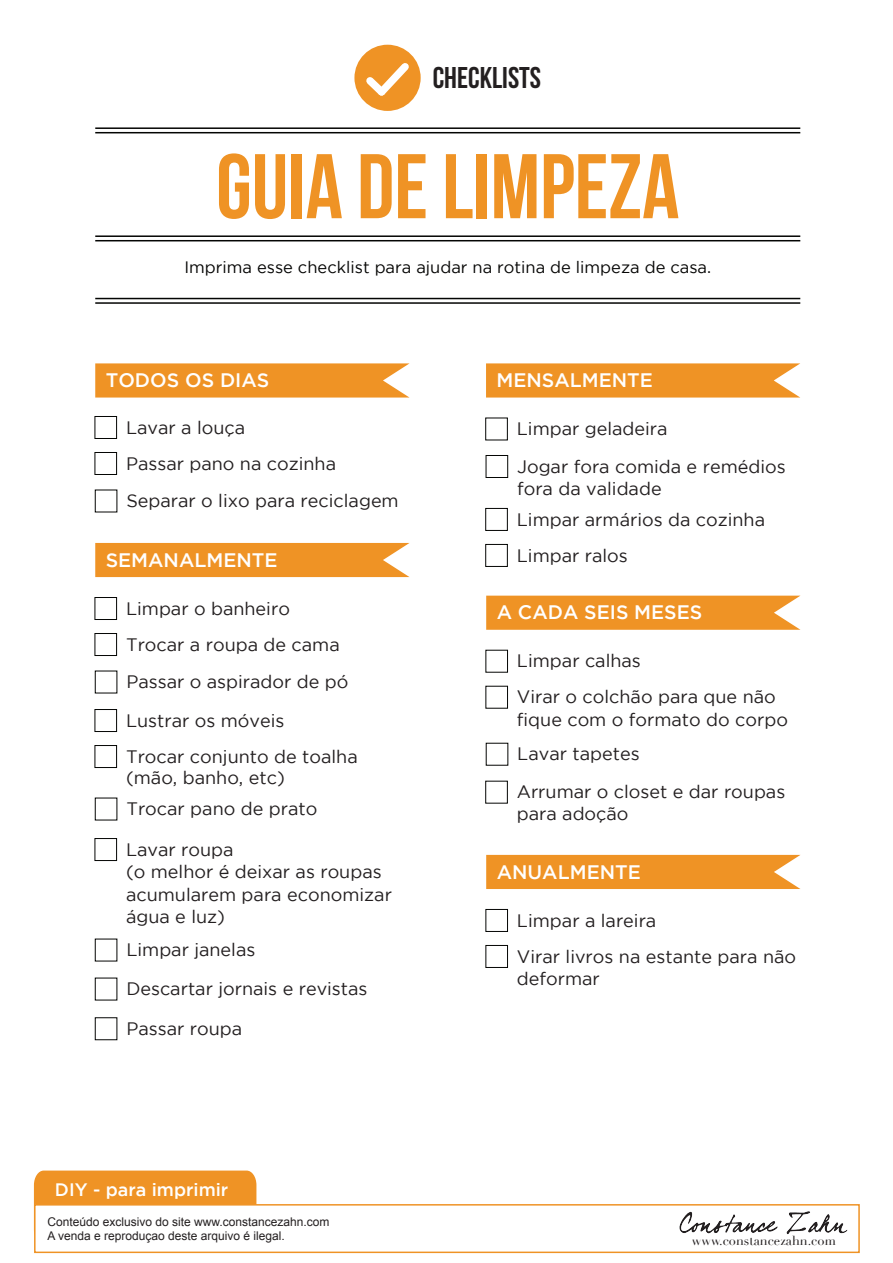
<style>
.page{position:relative;width:893px;height:1263px;background:#fff}
.page>*{position:absolute;margin:0;border:0;box-sizing:border-box;transform-origin:0 0}
.t1{font:91.5px "Bebas Neue";color:#ef9325}
.t2{font:30px "Bebas Neue";color:#231f20}
.t3{font:500 19.5px "Gotham";color:#fff}
.t4{font:18px/37.3px "Gotham";color:#231f20}
.t5{font:500 18px "Gotham";color:#fff}
.t6{font:16.5px "Gotham";color:#050504}
.t7{font:12.9px "Didot";color:#231f20}
.t8{font:12px/14.4px "Arial";color:#231f20}
</style>
<div class="page">
<div style="left:34px;top:1170px;width:222px;height:34px;background:#ef9325"></div>
<div style="left:34px;top:1204px;width:826px;height:49px;background:#fff;border:2px solid #ef9325"></div>
<img style="left:670px;top:1204px;width:186px;height:31px">
<hr style="left:95px;top:127px;width:705px;height:2px;background:#040503">
<hr style="left:95px;top:132px;width:705px;height:1px;background:#040503">
<hr style="left:95px;top:240px;width:705px;height:1px;background:#040503">
<hr style="left:95px;top:235px;width:705px;height:2px;background:#040503">
<div style="left:354px;top:45px;width:67px;height:66px;background:#ef9325;border-radius:50%"></div>
<svg style="left:359px;top:56px;width:57px;height:46px"></svg>
<hr style="left:95px;top:298px;width:705px;height:1px;background:#040503">
<hr style="left:95px;top:302px;width:705px;height:2px;background:#040503">
<svg style="left:95px;top:363px;width:315px;height:35px;background:#f09a33"></svg>
<div style="left:95px;top:416px;width:22px;height:23px;border:1px solid #040503"></div>
<div style="left:95px;top:452px;width:22px;height:23px;border:1px solid #040503"></div>
<div style="left:95px;top:543px;width:315px;height:34px;background:#ef9325"></div>
<div style="left:95px;top:597px;width:22px;height:23px;border:1px solid #040503"></div>
<div style="left:95px;top:633px;width:22px;height:23px;border:1px solid #040503"></div>
<div style="left:95px;top:709px;width:22px;height:23px;border:1px solid #040503"></div>
<div style="left:95px;top:745px;width:22px;height:23px;border:1px solid #040503"></div>
<div style="left:95px;top:838px;width:22px;height:23px;border:1px solid #040503"></div>
<svg style="left:486px;top:363px;width:314px;height:35px;background:#ef9932"></svg>
<div style="left:485px;top:418px;width:23px;height:22px;border:1px solid #040503"></div>
<div style="left:486px;top:455px;width:22px;height:23px;border:1px solid #040503"></div>
<div style="left:485px;top:508px;width:23px;height:23px;border:1px solid #040503"></div>
<div style="left:485px;top:544px;width:23px;height:23px;border:1px solid #040503"></div>
<svg style="left:486px;top:596px;width:314px;height:34px;background:#ef982f"></svg>
<div style="left:486px;top:855px;width:314px;height:34px;background:#ef9325"></div>
<div style="left:485px;top:909px;width:23px;height:23px;border:1px solid #040503"></div>
<div style="left:485px;top:945px;width:23px;height:23px;border:1px solid #040503"></div>
<div style="left:485px;top:781px;width:23px;height:22px;border:1px solid #040503"></div>
<h2 class="t2" style="left:433px;top:61px;width:110px">CHECKLISTS</h2>
<h1 class="t1" style="left:216px;top:136px;width:465px">GUIA DE LIMPEZA</h1>
<p class="t6" style="left:184px;top:258px;width:528px">Imprima esse checklist para ajudar na rotina de limpeza de casa.</p>
<p class="t3" style="left:106px;top:369px;width:165px">TODOS OS DIAS</p>
<p class="t4" style="left:126px;top:409px;width:274px;line-height:36.8px">Lavar a louça<br>Passar pano na cozinha<br>Separar o lixo para reciclagem</p>
<p class="t3" style="left:106px;top:549px;width:173px">SEMANALMENTE</p>
<p class="t4" style="left:126px;top:589px;width:224px">Limpar o banheiro<br>Trocar a roupa de cama<br>Passar o aspirador de pó<br>Lustrar os móveis</p>
<p class="t4" style="left:126px;top:745px;width:233px;line-height:21.6px">Trocar conjunto de toalha (mão, banho, etc)</p>
<p class="t4" style="left:126px;top:790px;width:193px">Trocar pano de prato</p>
<p class="t4" style="left:126px;top:838px;width:267px;line-height:22.5px">Lavar roupa<br>(o melhor é deixar as roupas acumularem para economizar água e luz)</p>
<p class="t4" style="left:126px;top:930px;width:243px;line-height:39px">Limpar janelas<br>Descartar jornais e revistas</p>
<p class="t4" style="left:126px;top:1009px;width:117px">Passar roupa</p>
<p class="t5" style="left:55px;top:1179px;width:175px">DIY - para imprimir</p>
<p class="t8" style="left:47px;top:1214px;width:284px">Conteúdo exclusivo do site www.constancezahn.com<br>A venda e reproduçao deste arquivo é ilegal.</p>
<p class="t3" style="left:496px;top:369px;width:158px">MENSALMENTE</p>
<p class="t4" style="left:517px;top:410px;width:270px">Limpar geladeira<br>Jogar fora comida e remédios</p>
<p class="t4" style="left:517px;top:473px;width:250px;line-height:30.5px">fora da validade<br>Limpar armários da cozinha</p>
<p class="t4" style="left:517px;top:536px;width:113px">Limpar ralos</p>
<p class="t3" style="left:497px;top:601px;width:207px">A CADA SEIS MESES</p>
<p class="t4" style="left:517px;top:643px;width:260px;line-height:36px">Limpar calhas<br>Virar o colchão para que não</p>
<p class="t4" style="left:517px;top:702px;width:273px;line-height:34.5px">fique com o formato do corpo<br>Lavar tapetes</p>
<p class="t4" style="left:517px;top:781px;width:270px;line-height:21.6px">Arrumar o closet e dar roupas para adoção</p>
<p class="t3" style="left:497px;top:860px;width:146px">ANUALMENTE</p>
<p class="t4" style="left:517px;top:902px;width:281px;line-height:36px">Limpar a lareira<br>Virar livros na estante para não</p>
<p class="t4" style="left:517px;top:960px;width:84px">deformar</p>
<p class="t7" style="left:692px;top:1233px;width:145px">www.constancezahn.com</p>
</div>
